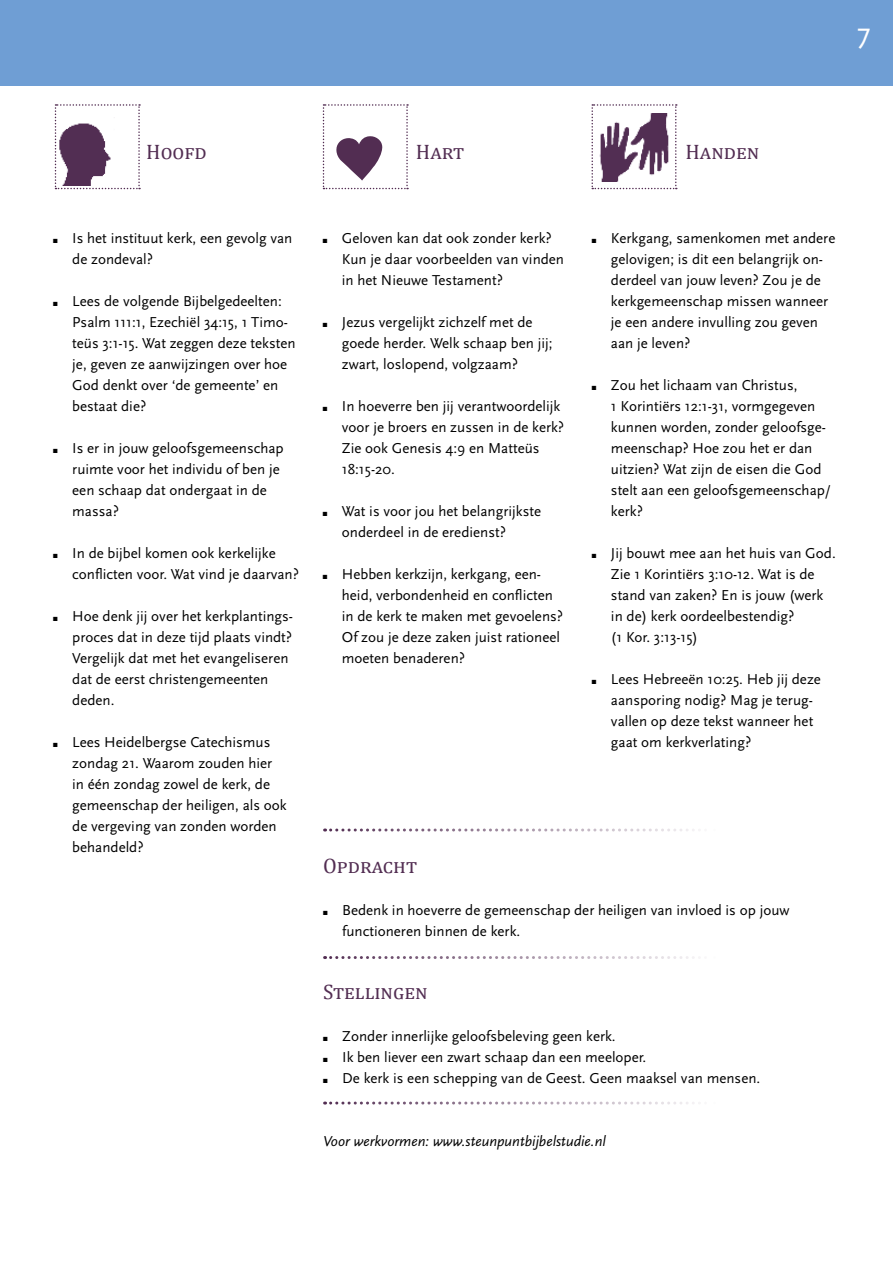
<style>
.page{position:relative;width:893px;height:1263px;background:#fff}
.page>*{position:absolute;margin:0;border:0;box-sizing:border-box;transform-origin:0 0}
.t1{font:30px "Scala Sans";color:#fff}
.t2{font:21px "Cambria";color:#522d52}
.t3{font:15px/21px "Scala Sans";color:#000}
.t4{font:italic 15px "Scala Sans";color:#000}
</style>
<div class="page">
<svg style="left:325px;top:828px;width:369px;height:3px"></svg>
<svg style="left:325px;top:956px;width:369px;height:3px"></svg>
<svg style="left:325px;top:1101px;width:369px;height:3px"></svg>
<svg style="left:55px;top:104px;width:85px;height:85px"></svg>
<svg style="left:591px;top:104px;width:86px;height:85px"></svg>
<svg style="left:323px;top:104px;width:85px;height:85px"></svg>
<div style="left:0;top:0;width:893px;height:85px;background:#6f9ed4"></div>
<h1 class="t1" style="left:857px;top:17px;width:15px">7</h1>
<h2 class="t2" style="left:146px;top:139px;width:62px">Hoofd</h2>
<h2 class="t2" style="left:416px;top:139px;width:50px">Hart</h2>
<h2 class="t2" style="left:685px;top:139px;width:75px">Handen</h2>
<p class="t3" style="left:72px;top:228px;width:222px;text-indent:-19px">■ Is het instituut kerk, een gevolg van de zondeval?</p>
<p class="t3" style="left:72px;top:291px;width:225px;text-indent:-19px">■ Lees de volgende Bijbelgedeelten:<br>Psalm 111:1, Ezechiël 34:15, 1 Timo&shy;teüs 3:1-15. Wat zeggen deze teksten je, geven ze aanwijzingen over hoe<br>God denkt over ‘de gemeente’ en bestaat die?</p>
<p class="t3" style="left:72px;top:438px;width:213px;text-indent:-19px">■ Is er in jouw geloofsgemeenschap ruimte voor het individu of ben je een schaap dat ondergaat in de massa?</p>
<p class="t3" style="left:72px;top:543px;width:228px;text-indent:-19px">■ In de bijbel komen ook kerkelijke conflicten voor. Wat vind je daarvan?</p>
<p class="t3" style="left:72px;top:606px;width:222px;text-indent:-19px">■ Hoe denk jij over het kerkplantings&shy;proces dat in deze tijd plaats vindt?<br>Vergelijk dat met het evangeliseren dat de eerst christengemeenten deden.</p>
<p class="t3" style="left:72px;top:732px;width:216px;text-indent:-19px">■ Lees Heidelbergse Catechismus zondag 21. Waarom zouden hier in één zondag zowel de kerk, de gemeenschap der heiligen, als ook de vergeving van zonden worden behandeld?</p>
<p class="t3" style="left:342px;top:228px;width:224px;text-indent:-19px">■ Geloven kan dat ook zonder kerk?<br>Kun je daar voorbeelden van vinden in het Nieuwe Testament?</p>
<p class="t3" style="left:342px;top:312px;width:212px;text-indent:-19px">■ Jezus vergelijkt zichzelf met de goede herder. Welk schaap ben jij; zwart, loslopend, volgzaam?</p>
<p class="t3" style="left:342px;top:396px;width:224px;text-indent:-19px">■ In hoeverre ben jij verantwoordelijk voor je broers en zussen in de kerk?<br>Zie ook Genesis 4:9 en Matteüs<br>18:15-20.</p>
<p class="t3" style="left:342px;top:501px;width:201px;text-indent:-19px">■ Wat is voor jou het belangrijkste onderdeel in de eredienst?</p>
<p class="t3" style="left:342px;top:564px;width:223px;text-indent:-19px">■ Hebben kerkzijn, kerkgang, een&shy;heid, verbondenheid en conflicten in de kerk te maken met gevoelens?<br>Of zou je deze zaken juist rationeel moeten benaderen?</p>
<p class="t3" style="left:611px;top:228px;width:226px;text-indent:-19px">■ Kerkgang, samenkomen met andere gelovigen; is dit een belangrijk on&shy;derdeel van jouw leven? Zou je de kerkgemeenschap missen wanneer je een andere invulling zou geven aan je leven?</p>
<p class="t3" style="left:611px;top:375px;width:222px;text-indent:-19px">■ Zou het lichaam van Christus,<br>1 Korintiërs 12:1-31, vormgegeven kunnen worden, zonder geloofsge&shy;meenschap? Hoe zou het er dan uitzien? Wat zijn de eisen die God stelt aan een geloofsgemeenschap/ kerk?</p>
<p class="t3" style="left:611px;top:543px;width:226px;text-indent:-19px">■ Jij bouwt mee aan het huis van God.<br>Zie 1 Korintiërs 3:10-12. Wat is de stand van zaken? En is jouw (werk in de) kerk oordeelbestendig?<br>(1 Kor. 3:13-15)</p>
<p class="t3" style="left:611px;top:669px;width:211px;text-indent:-19px">■ Lees Hebreeën 10:25. Heb jij deze aansporing nodig? Mag je terug&shy;vallen op deze tekst wanneer het gaat om kerkverlating?</p>
<h2 class="t2" style="left:323px;top:853px;width:96px">Opdracht</h2>
<p class="t3" style="left:342px;top:900px;width:449px;text-indent:-19px">■ Bedenk in hoeverre de gemeenschap der heiligen van invloed is op jouw functioneren binnen de kerk.</p>
<h2 class="t2" style="left:323px;top:979px;width:106px">Stellingen</h2>
<p class="t3" style="left:323px;top:1026px;width:294px">■ Zonder innerlijke geloofsbeleving geen kerk.</p>
<p class="t3" style="left:323px;top:1047px;width:325px">■ Ik ben liever een zwart schaap dan een meeloper.</p>
<p class="t3" style="left:323px;top:1068px;width:439px">■ De kerk is een schepping van de Geest. Geen maaksel van mensen.</p>
<p class="t4" style="left:323px;top:1133px;width:284px">Voor werkvormen: www.steunpuntbijbelstudie.nl</p>
</div>
